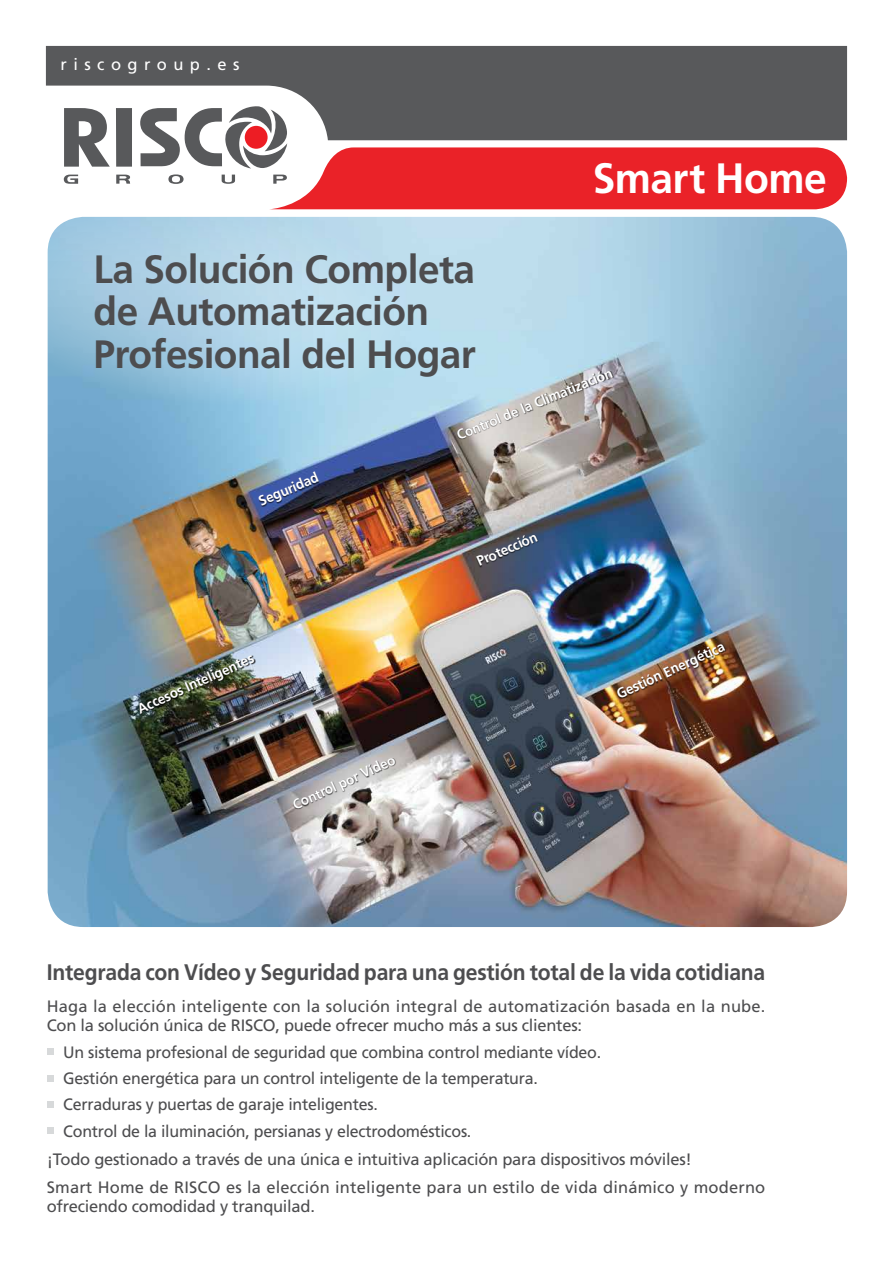
<style>
.page{position:relative;width:893px;height:1263px;background:#fff}
.page>*{position:absolute;margin:0;border:0;box-sizing:border-box;transform-origin:0 0}
.t1{font:700 42.45px "Frutiger";letter-spacing:-.015em;color:#fff;scale:.96 1}
.t2{font:700 39.6px/42.3px "Frutiger";letter-spacing:-.015em;color:#4d4d4f}
.t3{font:700 22.5px "Frutiger";letter-spacing:-.01em;color:#4d4d4f;scale:.94 1}
.t4{font:16.5px/26.2px "Frutiger";letter-spacing:-.015em;color:#4d4d4f}
.t5{font:16.5px/19.5px "Frutiger";letter-spacing:.01em;color:#4d4d4f}
.t6{font:16.5px "Frutiger";letter-spacing:.39em;color:#fff}
.t7{font:700 14.1px "Frutiger";color:#fff;scale:.96 1}
</style>
<div class="page">
<div style="left:47px;top:1048px;width:6px;height:7px;background:#d7d9da"></div>
<svg style="left:47px;top:1075px;width:6px;height:6px"></svg>
<div style="left:47px;top:1101px;width:6px;height:7px;background:#d7d9da"></div>
<div style="left:47px;top:1127px;width:6px;height:7px;background:#d7d9da"></div>
<img style="left:48px;top:217px;width:799px;height:710px">
<svg style="left:47px;top:179px;width:378px;height:241px;background:#afd3e6"></svg>
<div style="left:116px;top:108px;width:16px;height:59px;background:#58595b"></div>
<svg style="left:64px;top:140px;width:46px;height:27px"></svg>
<svg style="left:116px;top:175px;width:14px;height:9px"></svg>
<svg style="left:64px;top:175px;width:14px;height:9px"></svg>
<svg style="left:46px;top:46px;width:801px;height:94px;background:#6d6e70"></svg>
<svg style="left:140px;top:106px;width:707px;height:103px"></svg>
<div style="left:457px;top:371px;width:157px;height:69px;background:#000;opacity:.65"></div>
<div style="left:259px;top:472px;width:61px;height:35px;background:#000;opacity:.65"></div>
<div style="left:476px;top:535px;width:63px;height:33px;background:#000;opacity:.65"></div>
<div style="left:617px;top:644px;width:110px;height:55px;background:#000;opacity:.65"></div>
<div style="left:139px;top:655px;width:117px;height:60px;background:#000;opacity:.85"></div>
<div style="left:293px;top:758px;width:103px;height:52px;background:#000;opacity:.65"></div>
<p class="t6" style="left:61px;top:54px;width:180px">riscogroup.es</p>
<h1 class="t1" style="left:593px;top:153px;width:245px">Smart Home</h1>
<h2 class="t2" style="left:94px;top:248px;width:384px">La Solución Completa de Automatización<br>Profesional del Hogar</h2>
<p class="t7" style="left:454px;top:427px;width:176px;rotate:-22deg">Control de la Climatización</p>
<p class="t7" style="left:256px;top:494px;width:68px;rotate:-23deg">Seguridad</p>
<p class="t7" style="left:135px;top:701px;width:133px;rotate:-24deg">Accesos Inteligentes</p>
<p class="t7" style="left:290px;top:798px;width:117px;rotate:-25deg">Control por Vídeo</p>
<p class="t7" style="left:474px;top:554px;width:69px;rotate:-24deg">Protección</p>
<p class="t7" style="left:614px;top:687px;width:124px;rotate:-25deg">Gestión Energética</p>
<h3 class="t3" style="left:47px;top:958px;width:766px">Integrada con Vídeo y Seguridad para una gestión total de la vida cotidiana</h3>
<p class="t5" style="left:47px;top:996px;width:720px">Haga la elección inteligente con la solución integral de automatización basada en la nube.<br>Con la solución única de RISCO, puede ofrecer mucho más a sus clientes:</p>
<p class="t4" style="left:63px;top:1039px;width:539px">Un sistema profesional de seguridad que combina control mediante vídeo.<br>Gestión energética para un control inteligente de la temperatura.<br>Cerraduras y puertas de garaje inteligentes.<br>Control de la iluminación, persianas y electrodomésticos.</p>
<p class="t4" style="left:47px;top:1145px;width:720px;line-height:28px">¡Todo gestionado a través de una única e intuitiva aplicación para dispositivos móviles!<br>Smart Home de RISCO es la elección inteligente para un estilo de vida dinámico y moderno</p>
<p class="t4" style="left:47px;top:1193px;width:270px">ofreciendo comodidad y tranquilad.</p>
</div>
